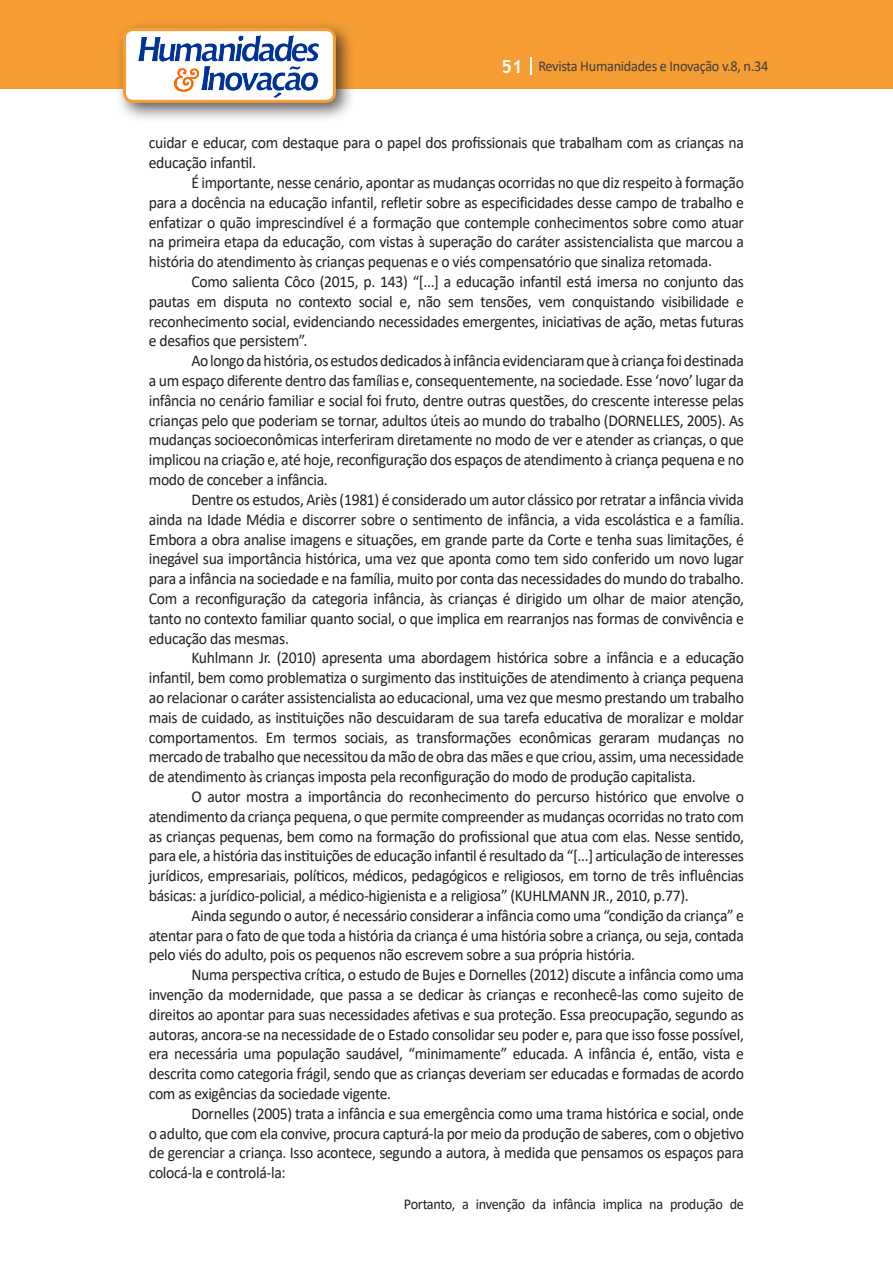
<style>
.page{position:relative;width:893px;height:1263px;background:#fff}
.page>*{position:absolute;margin:0;border:0;box-sizing:border-box;transform-origin:0 0}
.texto{font:16.5px/19.8px "Calibri";letter-spacing:-.02em;color:#231f20;text-align:justify;scale:.95 1}
.citacao{font:15px "Calibri";letter-spacing:-.02em;color:#231f20;scale:.95 1}
.t1{font:15px "Calibri";letter-spacing:-.02em;color:#3e3e3f;scale:.95 1}
.s1{font-family:"Trebuchet MS";font-weight:700;font-size:18px;color:#fff}
</style>
<div class="page">
<div style="left:0;top:0;width:893px;height:88px;background:#f69e34"></div>
<svg style="left:530px;top:57px;width:2px;height:18px"></svg>
<div style="left:115px;top:20px;width:241px;height:103px;background:#231f20;opacity:.75"></div>
<div style="left:125px;top:30px;width:209px;height:71px;background:#fff;border-radius:9px"></div>
<img style="left:138px;top:35px;width:181px;height:62px">
<div style="left:123px;top:28px;width:213px;height:75px;border:3px solid #f69e34;border-radius:9px"></div>
<p class="t1" style="left:501px;top:56px;width:282px"><span class="s1">51</span> Revista Humanidades e Inovação v.8, n.34</p>
<p class="texto" style="left:149px;top:133px;width:628px">cuidar e educar, com destaque para o papel dos profissionais que trabalham com as crianças na educação infantil.</p>
<p class="texto" style="left:149px;top:172px;width:628px;text-indent:43px">É importante, nesse cenário, apontar as mudanças ocorridas no que diz respeito à formação para a docência na educação infantil, refletir sobre as especificidades desse campo de trabalho e enfatizar o quão imprescindível é a formação que contemple conhecimentos sobre como atuar na primeira etapa da educação, com vistas à superação do caráter assistencialista que marcou a história do atendimento às crianças pequenas e o viés compensatório que sinaliza retomada.</p>
<p class="texto" style="left:149px;top:271px;width:628px;text-indent:43px">Como salienta Côco (2015, p. 143) “[...] a educação infantil está imersa no conjunto das pautas em disputa no contexto social e, não sem tensões, vem conquistando visibilidade e reconhecimento social, evidenciando necessidades emergentes, iniciativas de ação, metas futuras e desafios que persistem”.</p>
<p class="texto" style="left:149px;top:350px;width:628px;text-indent:43px">Ao longo da história, os estudos dedicados à infância evidenciaram que à criança foi destinada a um espaço diferente dentro das famílias e, consequentemente, na sociedade. Esse ‘novo’ lugar da infância no cenário familiar e social foi fruto, dentre outras questões, do crescente interesse pelas crianças pelo que poderiam se tornar, adultos úteis ao mundo do trabalho (DORNELLES, 2005). As mudanças socioeconômicas interferiram diretamente no modo de ver e atender as crianças, o que implicou na criação e, até hoje, reconfiguração dos espaços de atendimento à criança pequena e no modo de conceber a infância.</p>
<p class="texto" style="left:149px;top:489px;width:628px;text-indent:43px">Dentre os estudos, Ariès (1981) é considerado um autor clássico por retratar a infância vivida ainda na Idade Média e discorrer sobre o sentimento de infância, a vida escolástica e a família.<br>Embora a obra analise imagens e situações, em grande parte da Corte e tenha suas limitações, é inegável sua importância histórica, uma vez que aponta como tem sido conferido um novo lugar para a infância na sociedade e na família, muito por conta das necessidades do mundo do trabalho.<br>Com a reconfiguração da categoria infância, às crianças é dirigido um olhar de maior atenção, tanto no contexto familiar quanto social, o que implica em rearranjos nas formas de convivência e educação das mesmas.</p>
<p class="texto" style="left:149px;top:647px;width:628px;text-indent:43px">Kuhlmann Jr. (2010) apresenta uma abordagem histórica sobre a infância e a educação infantil, bem como problematiza o surgimento das instituições de atendimento à criança pequena ao relacionar o caráter assistencialista ao educacional, uma vez que mesmo prestando um trabalho mais de cuidado, as instituições não descuidaram de sua tarefa educativa de moralizar e moldar comportamentos. Em termos sociais, as transformações econômicas geraram mudanças no mercado de trabalho que necessitou da mão de obra das mães e que criou, assim, uma necessidade de atendimento às crianças imposta pela reconfiguração do modo de produção capitalista.</p>
<p class="texto" style="left:149px;top:786px;width:628px;text-indent:43px">O autor mostra a importância do reconhecimento do percurso histórico que envolve o atendimento da criança pequena, o que permite compreender as mudanças ocorridas no trato com as crianças pequenas, bem como na formação do profissional que atua com elas. Nesse sentido, para ele, a história das instituições de educação infantil é resultado da “[...] articulação de interesses jurídicos, empresariais, políticos, médicos, pedagógicos e religiosos, em torno de três influências básicas: a jurídico-policial, a médico-higienista e a religiosa” (KUHLMANN JR., 2010, p.77).</p>
<p class="texto" style="left:149px;top:905px;width:628px;text-indent:43px">Ainda segundo o autor, é necessário considerar a infância como uma “condição da criança” e atentar para o fato de que toda a história da criança é uma história sobre a criança, ou seja, contada pelo viés do adulto, pois os pequenos não escrevem sobre a sua própria história.</p>
<p class="texto" style="left:149px;top:964px;width:628px;text-indent:43px">Numa perspectiva crítica, o estudo de Bujes e Dornelles (2012) discute a infância como uma invenção da modernidade, que passa a se dedicar às crianças e reconhecê-las como sujeito de direitos ao apontar para suas necessidades afetivas e sua proteção. Essa preocupação, segundo as autoras, ancora-se na necessidade de o Estado consolidar seu poder e, para que isso fosse possível, era necessária uma população saudável, “minimamente” educada. A infância é, então, vista e descrita como categoria frágil, sendo que as crianças deveriam ser educadas e formadas de acordo com as exigências da sociedade vigente.</p>
<p class="texto" style="left:149px;top:1103px;width:628px;text-indent:43px">Dornelles (2005) trata a infância e sua emergência como uma trama histórica e social, onde o adulto, que com ela convive, procura capturá-la por meio da produção de saberes, com o objetivo de gerenciar a criança. Isso acontece, segundo a autora, à medida que pensamos os espaços para colocá-la e controlá-la:</p>
<p class="citacao" style="left:404px;top:1193px;width:359px">Portanto, a invenção da infância implica na produção de</p>
</div>
